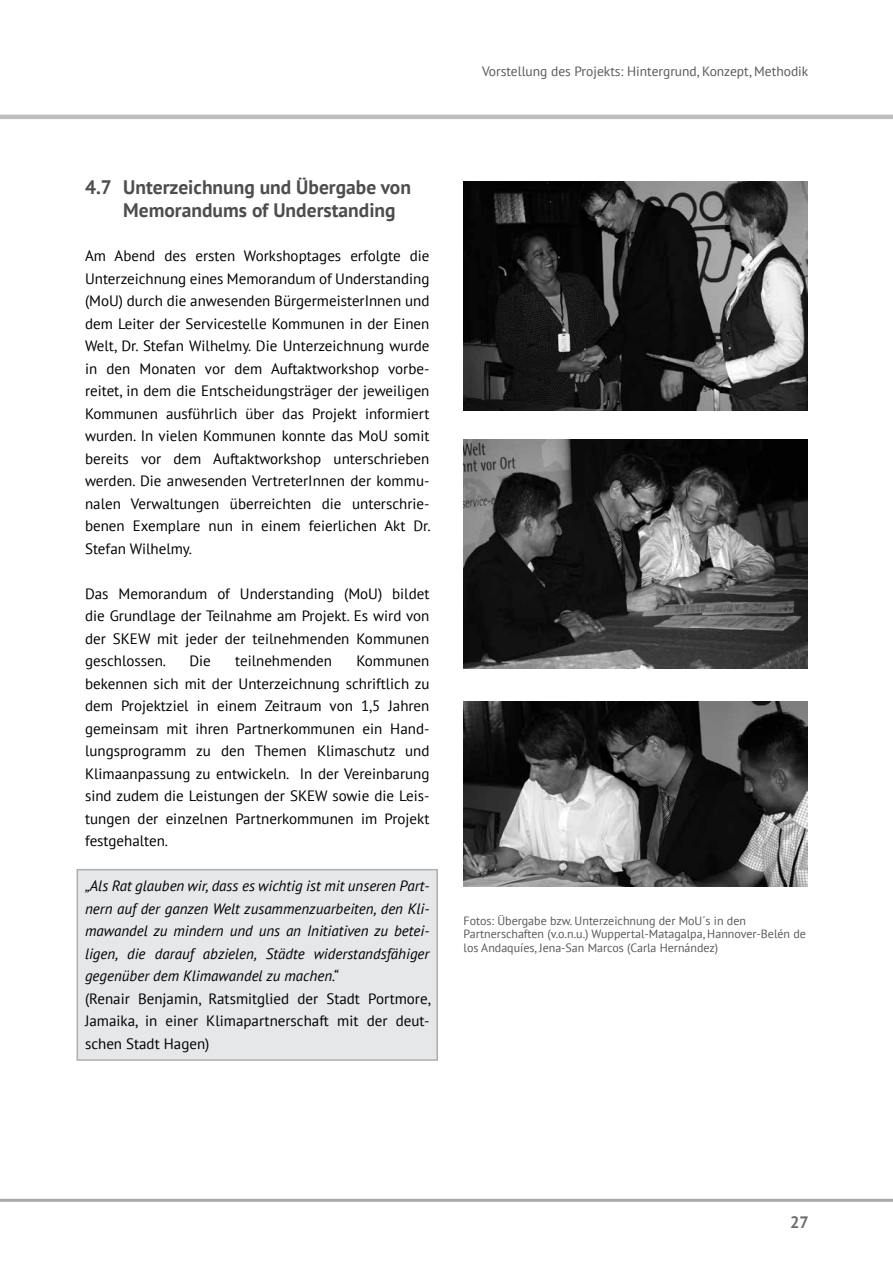
<style>
.page{position:relative;width:893px;height:1263px;background:#fff}
.page>*{position:absolute;margin:0;border:0;box-sizing:border-box;transform-origin:0 0}
.t1{font:700 19.5px/23.4px "PT Sans";color:#4d4d4f}
.t2{font:700 16.5px "PT Sans";color:#6d6e71}
.t3{font:15px/22.5px "PT Sans";color:#000;text-align:justify}
.t4{font:italic 15px/22.5px "PT Sans";color:#000;text-align:justify}
.t5{font:13.5px "PT Sans";color:#58595b}
.t6{font:12px/13.5px "PT Sans";color:#58595b}
</style>
<div class="page">
<hr style="left:0;top:1199px;width:893px;height:3px;background:#a7a9ac">
<hr style="left:0;top:115px;width:893px;height:4px;background:#bcbec0">
<div style="left:77px;top:869px;width:361px;height:192px;background:#e6e7e8;border:2px solid #adafb2"></div>
<img style="left:463px;top:181px;width:345px;height:229px">
<img style="left:463px;top:440px;width:345px;height:229px">
<img style="left:463px;top:701px;width:345px;height:186px">
<p class="t5" style="left:482px;top:63px;width:328px">Vorstellung des Projekts: Hintergrund, Konzept, Methodik</p>
<h1 class="t1" style="left:123px;top:175px;width:289px;text-indent:-38px">4.7 Unterzeichnung und Übergabe von<br>Memorandums of Understanding</h1>
<p class="t3" style="left:85px;top:244px;width:347px">Am Abend des ersten Workshoptages erfolgte die Unterzeichnung eines Memorandum of Understanding (MoU) durch die anwesenden BürgermeisterInnen und dem Leiter der Servicestelle Kommunen in der Einen Welt, Dr. Stefan Wilhelmy. Die Unterzeichnung wurde in den Monaten vor dem Auftaktworkshop vorbe&shy;reitet, in dem die Entscheidungsträger der jeweiligen Kommunen ausführlich über das Projekt informiert wurden. In vielen Kommunen konnte das MoU somit bereits vor dem Auftaktworkshop unterschrieben werden. Die anwesenden VertreterInnen der kommu&shy;nalen Verwaltungen überreichten die unterschrie&shy;benen Exemplare nun in einem feierlichen Akt Dr.<br>Stefan Wilhelmy.</p>
<p class="t3" style="left:85px;top:582px;width:346px">Das Memorandum of Understanding (MoU) bildet die Grundlage der Teilnahme am Projekt. Es wird von der SKEW mit jeder der teilnehmenden Kommunen geschlossen.</p>
<p class="t3" style="left:189px;top:649px;width:23px">Die</p>
<p class="t3" style="left:235px;top:649px;width:98px">teilnehmenden</p>
<p class="t3" style="left:85px;top:649px;width:346px;text-indent:271px">Kommunen bekennen sich mit der Unterzeichnung schriftlich zu dem Projektziel in einem Zeitraum von 1,5 Jahren gemeinsam mit ihren Partnerkommunen ein Hand&shy;lungsprogramm zu den Themen Klimaschutz und Klimaanpassung zu entwickeln. In der Vereinbarung sind zudem die Leistungen der SKEW sowie die Leis&shy;tungen der einzelnen Partnerkommunen im Projekt festgehalten.</p>
<p class="t4" style="left:85px;top:874px;width:346px">„Als Rat glauben wir, dass es wichtig ist mit unseren Part&shy;nern auf der ganzen Welt zusammenzuarbeiten, den Kli&shy;mawandel zu mindern und uns an Initiativen zu betei&shy;ligen, die darauf abzielen, Städte widerstandsfähiger gegenüber dem Klimawandel zu machen.“</p>
<p class="t3" style="left:85px;top:987px;width:347px">(Renair Benjamin, Ratsmitglied der Stadt Portmore, Jamaika, in einer Klimapartnerschaft mit der deut&shy;schen Stadt Hagen)</p>
<p class="t6" style="left:463px;top:914px;width:344px">Fotos: Übergabe bzw. Unterzeichnung der MoU´s in den<br>Partnerschaften (v.o.n.u.) Wuppertal-Matagalpa, Hannover-Belén de los Andaquíes, Jena-San Marcos (Carla Hernández)</p>
<p class="t2" style="left:790px;top:1211px;width:20px">27</p>
</div>
